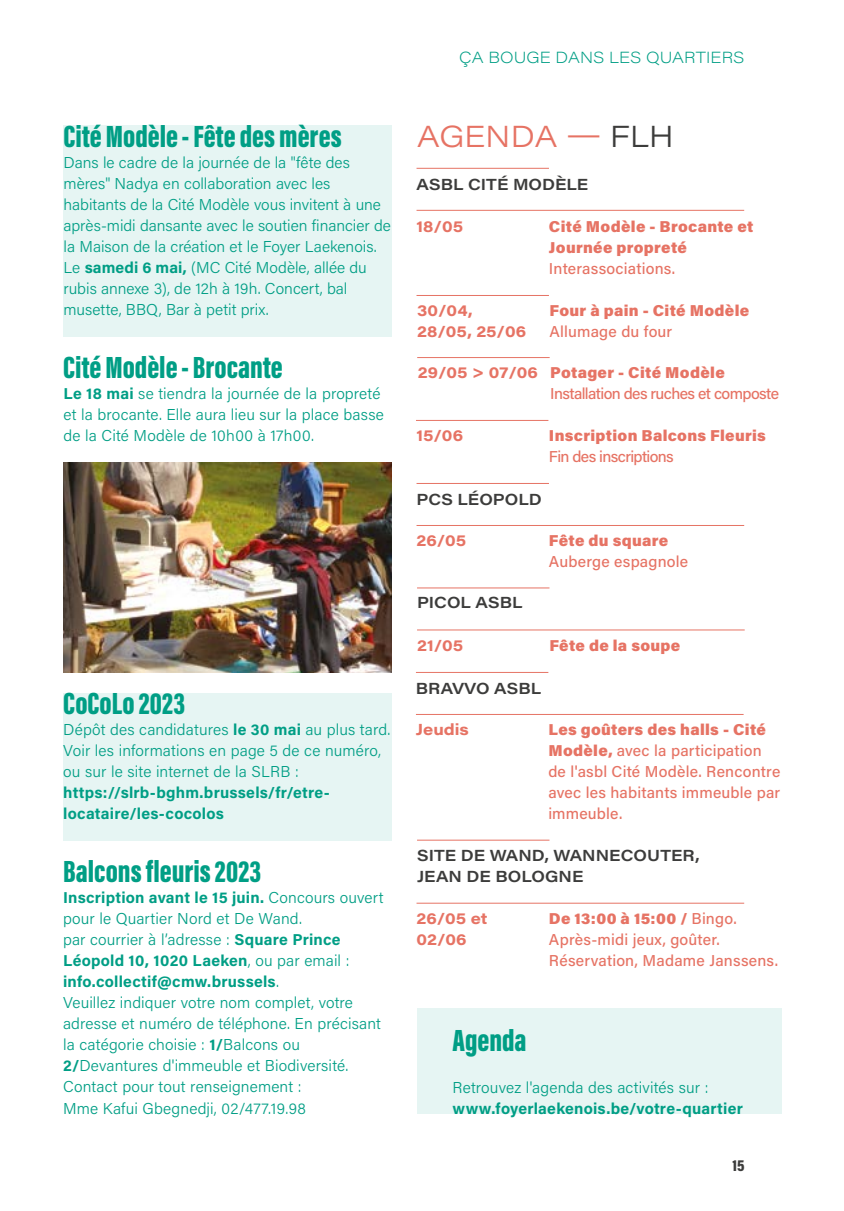
<style>
.page{position:relative;width:844px;height:1211px;background:#fff}
.page>*{position:absolute;margin:0;border:0;box-sizing:border-box;transform-origin:0 0}
.t1{font:900 31.5px "Acumin Pro Extra Cond";color:#009e85}
.t2{font:300 29.75px "Acumin Pro Wide";color:#e67364}
.t3{font:300 15.75px/21px "Acumin Pro";letter-spacing:.005em;color:#009e85}
.t4{font:500 15.75px/21px "Acumin Pro";letter-spacing:.01em;color:#e67364}
.t5{font:900 15.75px/21px "Acumin Pro";letter-spacing:.02em;color:#e67364}
.t6{font:700 15.75px/21px "Acumin Pro";letter-spacing:.015em;color:#009e85}
.t7{font:600 15.75px/21px "Acumin Pro Wide";color:#3c3c3b}
.t8{font:700 15.75px/21px "Acumin Pro Wide";color:#e67364}
.t9{font:500 15.75px "Acumin Pro";letter-spacing:-.04em;color:#e67364}
.t10{font:200 15.75px "Acumin Pro Wide";color:#009e85}
.t11{font:900 15.75px "Acumin Pro Cond";color:#3c3c3b}
.s1{font-weight:700}
.s2{color:#3c3c3b}
.s3{font-weight:900}
</style>
<div class="page">
<div style="left:63px;top:126px;width:329px;height:211px;background:#e6f5f3"></div>
<div style="left:63px;top:693px;width:329px;height:147px;background:#e6f5f3"></div>
<div style="left:416px;top:1008px;width:365px;height:105px;background:#e6f5f3"></div>
<hr style="left:416px;top:168px;width:133px;height:1px;background:#e67364">
<hr style="left:416px;top:210px;width:328px;height:1px;background:#e67364">
<hr style="left:416px;top:483px;width:133px;height:1px;background:#e67364">
<hr style="left:416px;top:525px;width:328px;height:1px;background:#e67364">
<hr style="left:417px;top:587px;width:132px;height:1px;background:#e67364">
<hr style="left:417px;top:629px;width:327px;height:1px;background:#e67364">
<hr style="left:417px;top:839px;width:132px;height:1px;background:#e67364">
<hr style="left:416px;top:902px;width:328px;height:1px;background:#e67364">
<hr style="left:416px;top:295px;width:133px;height:1px;background:#e67364">
<hr style="left:416px;top:672px;width:132px;height:1px;background:#e67364">
<hr style="left:416px;top:714px;width:327px;height:1px;background:#e67364">
<hr style="left:417px;top:357px;width:132px;height:1px;background:#e67364">
<hr style="left:416px;top:420px;width:132px;height:1px;background:#e67364">
<img style="left:63px;top:462px;width:329px;height:210px">
<h1 class="t1" style="left:63px;top:117px;width:279px">Cité Modèle - Fête des mères</h1>
<p class="t3" style="left:63px;top:151px;width:329px">Dans le cadre de la journée de la "fête des mères" Nadya en collaboration avec les habitants de la Cité Modèle vous invitent à une après-midi dansante avec le soutien financier de la Maison de la création et le Foyer Laekenois.<br>Le <span class="s1">samedi 6 mai,</span> (MC Cité Modèle, allée du rubis annexe 3), de 12h à 19h. Concert, bal musette, BBQ, Bar à petit prix.</p>
<h1 class="t1" style="left:63px;top:348px;width:221px">Cité Modèle - Brocante</h1>
<p class="t3" style="left:63px;top:382px;width:322px"><span class="s1">Le 18 mai</span> se tiendra la journée de la propreté et la brocante. Elle aura lieu sur la place basse de la Cité Modèle de 10h00 à 17h00.</p>
<h1 class="t1" style="left:63px;top:684px;width:123px">CoCoLo 2023</h1>
<p class="t3" style="left:63px;top:718px;width:328px">Dépôt des candidatures <span class="s1">le 30 mai</span> au plus tard.<br>Voir les informations en page 5 de ce numéro, ou sur le site internet de la SLRB :</p>
<p class="t6" style="left:63px;top:781px;width:268px">https://slrb-bghm.brussels/fr/etre&shy;locataire/les-cocolos</p>
<h1 class="t1" style="left:63px;top:852px;width:200px">Balcons fleuris 2023</h1>
<p class="t3" style="left:63px;top:886px;width:322px"><span class="s1">Inscription avant le 15 juin.</span> Concours ouvert pour le Quartier Nord et De Wand.<br>par courrier à l’adresse : <span class="s1">Square Prince Léopold 10, 1020 Laeken</span>, ou par email : <span class="s1">info.collectif@cmw.brussels</span>.<br>Veuillez indiquer votre nom complet, votre adresse et numéro de téléphone. En précisant la catégorie choisie : <span class="s1">1/</span>Balcons ou <span class="s1">2/</span>Devantures d'immeuble et Biodiversité.<br>Contact pour tout renseignement :<br>Mme Kafui Gbegnedji, 02/477.19.98</p>
<p class="t10" style="left:459px;top:46px;width:286px">ÇA BOUGE DANS LES QUARTIERS</p>
<h2 class="t2" style="left:417px;top:115px;width:258px">AGENDA — <span class="s2">FLH</span></h2>
<p class="t7" style="left:416px;top:173px;width:173px">ASBL CITÉ MODÈLE</p>
<p class="t8" style="left:416px;top:214px;width:48px">18/05</p>
<p class="t5" style="left:549px;top:215px;width:206px">Cité Modèle - Brocante et<br>Journée propreté</p>
<p class="t4" style="left:549px;top:257px;width:128px">Interassociations.</p>
<p class="t8" style="left:417px;top:299px;width:111px">30/04,<br>28/05, 25/06</p>
<p class="t8" style="left:417px;top:361px;width:122px">29/05 &gt; 07/06</p>
<p class="t5" style="left:549px;top:299px;width:201px">Four à pain - Cité Modèle</p>
<p class="t4" style="left:549px;top:320px;width:124px">Allumage du four</p>
<p class="t5" style="left:550px;top:361px;width:176px">Potager - Cité Modèle</p>
<p class="t9" style="left:550px;top:382px;width:230px">Installation des ruches et composte</p>
<p class="t8" style="left:416px;top:424px;width:48px">15/06</p>
<p class="t5" style="left:549px;top:424px;width:218px">Inscription Balcons Fleuris</p>
<p class="t9" style="left:549px;top:445px;width:126px">Fin des inscriptions</p>
<p class="t7" style="left:416px;top:488px;width:127px">PCS LÉOPOLD</p>
<p class="t8" style="left:416px;top:529px;width:51px">26/05</p>
<p class="t7" style="left:417px;top:591px;width:107px">PICOL ASBL</p>
<p class="t5" style="left:549px;top:529px;width:121px">Fête du square</p>
<p class="t4" style="left:549px;top:550px;width:141px">Auberge espagnole</p>
<p class="t8" style="left:417px;top:633px;width:48px">21/05</p>
<p class="t5" style="left:549px;top:634px;width:132px">Fête de la soupe</p>
<p class="t7" style="left:416px;top:676px;width:127px">BRAVVO ASBL</p>
<p class="t8" style="left:416px;top:718px;width:54px">Jeudis</p>
<p class="t4" style="left:548px;top:718px;width:233px"><span class="s3">Les goûters des halls - Cité<br>Modèle,</span> avec la participation de l'asbl Cité Modèle. Rencontre avec les habitants immeuble par immeuble.</p>
<p class="t7" style="left:417px;top:844px;width:284px">SITE DE WAND, WANNECOUTER,<br>JEAN DE BOLOGNE</p>
<p class="t8" style="left:416px;top:907px;width:72px">26/05 et<br>02/06</p>
<p class="t4" style="left:549px;top:907px;width:230px"><span class="s3">De 13:00 à 15:00 /</span> Bingo.<br>Après-midi jeux, goûter.<br>Réservation, Madame Janssens.</p>
<h1 class="t1" style="left:452px;top:1020px;width:76px">Agenda</h1>
<p class="t3" style="left:452px;top:1075px;width:257px">Retrouvez l'agenda des activités sur :</p>
<p class="t6" style="left:452px;top:1096px;width:292px">www.foyerlaekenois.be/votre-quartier</p>
<p class="t11" style="left:732px;top:1155px;width:14px">15</p>
</div>
